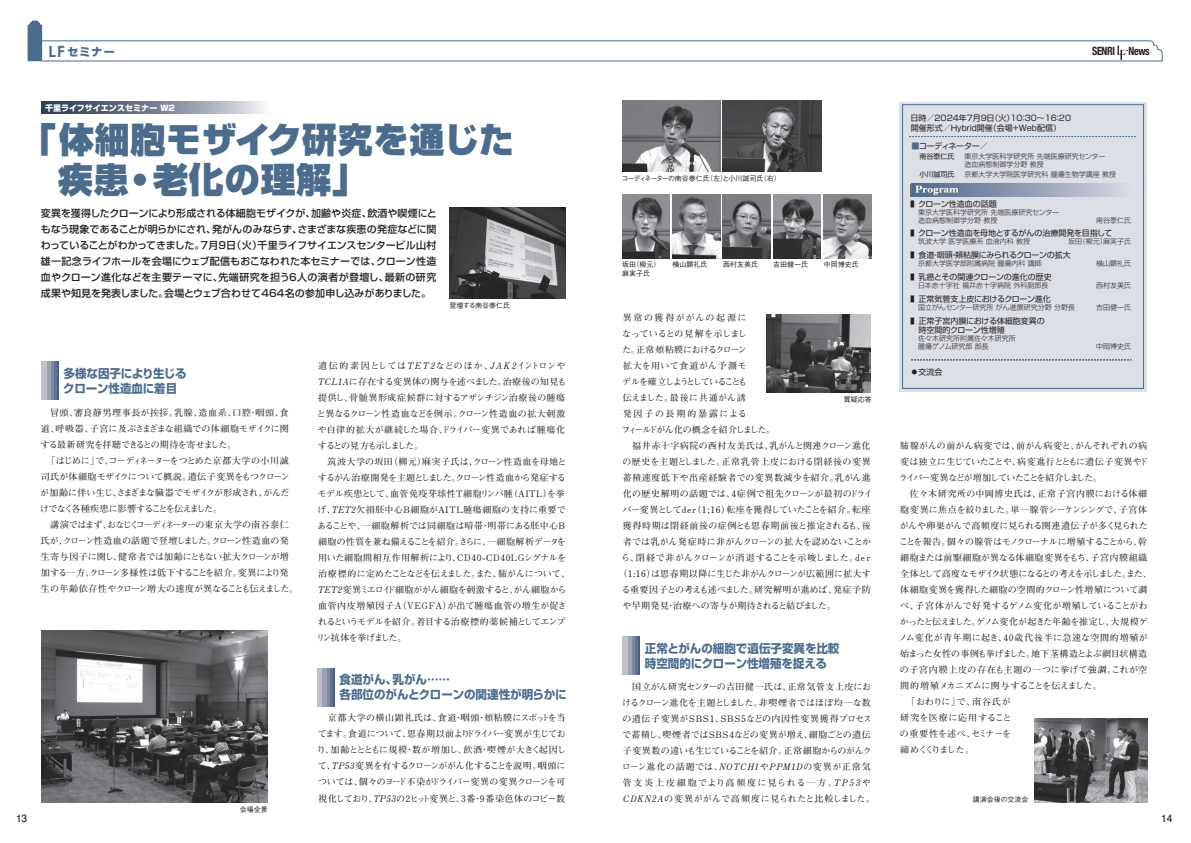
<style>
.page{position:relative;width:1191px;height:843px;background:#fff}
.page>*{position:absolute;margin:0;border:0;box-sizing:border-box;transform-origin:0 0}
.t1{font:900 35px/40px "Shin Go Pro";letter-spacing:.02em;color:#4c6c8e}
.t2{font:700 12px/15px "Shin Go Pro";color:#4c6c8e;scale:.96 1}
.t3{font:700 condensed 11.4px "Helvetica Neue";letter-spacing:-.04em;color:#231f20;scale:.9 1}
.t4{font:800 11px "Shin Go Pro";color:#4c6c8e}
.t5{font:500 10px/16px "Shin Go Pro";letter-spacing:.01em;color:#231f20;text-align:justify}
.t6{font:700 10px "Futo Go B101 Pro";color:#231f20}
.t7{font:700 9px/16px "Futo Min A101 Pro";letter-spacing:.01em;color:#231f20}
.t8{font:700 9px/16px "Futo Min A101 Pro";letter-spacing:-.02em;color:#231f20}
.t9{font:700 9px/16px "Futo Min A101 Pro";letter-spacing:.04em;color:#231f20}
.t10{font:700 9px "Futo Min A101 Pro";letter-spacing:.035em;color:#231f20}
.t11{font:700 9px "Futo Min A101 Pro";letter-spacing:-.03em;color:#231f20}
.t12{font:700 9px "Futo Min A101 Pro";letter-spacing:.045em;color:#231f20}
.t13{font:700 9px "Futo Min A101 Pro";letter-spacing:-.01em;color:#231f20}
.t14{font:700 9px "Futo Min A101 Pro";letter-spacing:.065em;color:#231f20}
.t15{font:700 9px "Futo Min A101 Pro";letter-spacing:-.08em;color:#231f20}
.t16{font:700 9px "Futo Min A101 Pro";letter-spacing:-.135em;color:#231f20}
.t17{font:700 9px "Futo Min A101 Pro";letter-spacing:-.06em;color:#231f20}
.t18{font:700 9px "Futo Min A101 Pro";letter-spacing:-.015em;color:#231f20}
.t19{font:700 9px "Futo Min A101 Pro";letter-spacing:.055em;color:#231f20}
.t20{font:700 9px "Futo Min A101 Pro";letter-spacing:.06em;color:#231f20}
.t21{font:700 9px "Futo Min A101 Pro";letter-spacing:.17em;color:#231f20}
.t22{font:700 9px "Futo Min A101 Pro";letter-spacing:.21em;color:#231f20}
.t23{font:8px/9px "Shin Go Pro";color:#231f20;scale:.5 1}
.t24{font:8px/10px "Shin Go Pro";color:#231f20}
.t25{font:8px "Shin Go Pro";letter-spacing:-.03em;color:#231f20;scale:.5 1}
.t26{font:8px "Shin Go Pro";letter-spacing:-.035em;color:#231f20;scale:.5 1}
.t27{font:8px "Shin Go Pro";letter-spacing:-.025em;color:#231f20;scale:.5 1}
.t28{font:800 8px "Shin Go Pro";letter-spacing:.005em;color:#fff}
.t29{font:8px "Shin Go Pro";letter-spacing:-.03em;color:#231f20}
.t30{font:300 7px/8px "Shin Go Pro";color:#231f20}
.t31{font:500 7px "Gothic BBB Pro";color:#231f20}
.t32{font:500 7px "Gothic BBB Pro";letter-spacing:-.065em;color:#231f20}
.t33{font:7px "Shin Go Pro";color:#231f20}
.s1{font-family:"Helvetica Neue";font-weight:700;font-stretch:condensed;font-size:15.5px}
.s2{color:#4c6c8e}
</style>
<div class="page">
<img style="left:449px;top:208px;width:117px;height:91px">
<svg style="left:42px;top:101px;width:223px;height:13px;background:#7f8798"></svg>
<svg style="left:28px;top:21px;width:1135px;height:40px"></svg>
<img style="left:42px;top:630px;width:225px;height:172px">
<img style="left:622px;top:101px;width:99px;height:71px">
<img style="left:723px;top:101px;width:98px;height:71px">
<div style="left:900px;top:102px;width:247px;height:289px;background:#dddfe7"></div>
<div style="left:902px;top:104px;width:242px;height:284px;border:1px solid #4c6c8e"></div>
<svg style="left:959px;top:184px;width:161px;height:12px;background:#9ca5bb"></svg>
<svg style="left:911px;top:184px;width:48px;height:12px"></svg>
<svg style="left:909px;top:136px;width:227px;height:1px"></svg>
<svg style="left:911px;top:359px;width:221px;height:1px"></svg>
<img style="left:766px;top:314px;width:105px;height:78px">
<img style="left:622px;top:195px;width:48px;height:63px">
<img style="left:673px;top:195px;width:47px;height:63px">
<img style="left:723px;top:195px;width:47px;height:63px">
<img style="left:773px;top:195px;width:48px;height:63px">
<img style="left:824px;top:195px;width:47px;height:63px">
<img style="left:1034px;top:718px;width:113px;height:84px">
<svg style="left:41px;top:361px;width:18px;height:39px"></svg>
<svg style="left:622px;top:636px;width:18px;height:38px"></svg>
<svg style="left:317px;top:668px;width:18px;height:38px"></svg>
<p class="t4" style="left:49px;top:43px;width:67px"><span class="s1">LF</span> セミナー</p>
<p class="t3" style="left:1092px;top:44px;width:65px">SENRI News</p>
<p class="t28" style="left:45px;top:101px;width:132px">千里ライフサイエンスセミナー W2</p>
<p class="t1" style="left:58px;top:116px;width:457px;text-indent:-37px">「体細胞モザイク研究を通じた疾患・老化の理解」</p>
<p class="t5" style="left:41px;top:204px;width:398px">変異を獲得したクローンにより形成される体細胞モザイクが、加齢や炎症、飲酒や喫煙にともなう現象であることが明らかにされ、発がんのみならず、さまざまな疾患の発症などに関わっていることがわかってきました。7月9日（火）千里ライフサイエンスセンタービル山村雄一記念ライフホールを会場にウェブ配信もおこなわれた本セミナーでは、クローン性造血やクローン進化などを主要テーマに、先端研究を担う6人の演者が登壇し、最新の研究成果や知見を発表しました。会場とウェブ合わせて464名の参加申し込みがありました。</p>
<p class="t31" style="left:449px;top:300px;width:62px">登壇する南谷泰仁氏</p>
<p class="t2" style="left:63px;top:364px;width:130px">多様な因子により生じるクローン性造血に着目</p>
<p class="t8" style="left:40px;top:403px;width:260px">　冒頭、審良静男理事長が挨拶。乳腺、造血系、口腔・咽頭、食道、呼吸器、子宮に及ぶさまざまな組織での体細胞モザイクに関する最新研究を拝聴できるとの期待を寄せました。<br>　「はじめに」で、コーディネーターをつとめた京都大学の小川誠司氏が体細胞モザイクについて概説。遺伝子変異をもつクローンが加齢に伴い生じ、さまざまな臓器でモザイクが形成され、がんだけでなく各種疾患に影響することを伝えました。<br>　講演ではまず、おなじくコーディネーターの東京大学の南谷泰仁氏が、クローン性造血の話題で登壇しました。クローン性造血の発生寄与因子に関し、健常者では加齢にともない拡大クローンが増加する一方、クローン多様性は低下することを紹介。変異により発生の年齢依存性やクローン増大の速度が異なることも伝えました。</p>
<p class="t31" style="left:240px;top:803px;width:29px">会場全景</p>
<p class="t7" style="left:316px;top:356px;width:255px">遺伝的素因としてはTET2などのほか、JAK2イントロンや<br>TCL1Aに存在する変異体の関与を述べました。治療後の知見も提供し、骨髄異形成症候群に対するアザシチジン治療後の腫瘍と異なるクローン性造血などを例示。クローン性造血の拡大刺激や自律的拡大が継続した場合、ドライバー変異であれば腫瘍化するとの見方も示しました。<br>　筑波大学の坂田（柳元）麻実子氏は、クローン性造血を母地とするがん治療開発を主題としました。クローン性造血から発症するモデル疾患として、血管免疫芽球性T細胞リンパ腫（AITL）を挙げ、TET2欠損胚中心B細胞がAITL腫瘍細胞の支持に重要であることや、一細胞解析では同細胞は暗帯・明帯にある胚中心B細胞の性質を兼ね備えることを紹介。さらに、一細胞解析データを用いた細胞間相互作用解析により、CD40-CD40LGシグナルを治療標的に定めたことなどを伝えました。また、肺がんについて、<br>TET2変異ミエロイド細胞ががん細胞を刺激すると、がん細胞から血管内皮増殖因子A（VEGFA）が出て腫瘍血管の増生が促されるというモデルを紹介。着目する治療標的薬候補としてエンプリン抗体を挙げました。</p>
<p class="t2" style="left:339px;top:670px;width:238px">食道がん、乳がん……<br>各部位のがんとクローンの関連性が明らかに</p>
<p class="t7" style="left:317px;top:708px;width:251px;text-align:justify">　京都大学の横山顕礼氏は、食道・咽頭・頬粘膜にスポットを当てます。食道について、思春期以前よりドライバー変異が生じており、加齢ととともに規模・数が増加し、飲酒・喫煙が大きく起因して、TP53変異を有するクローンががん化することを説明。咽頭については、個々のヨード不染がドライバー変異の変異クローンを可視化しており、TP53の2ヒット変異と、3番・9番染色体のコピー数</p>
<p class="t32" style="left:622px;top:172px;width:161px">コーディネーターの南谷泰仁氏（左）と小川誠司氏（右）</p>
<p class="t31" style="left:622px;top:259px;width:40px">坂田（柳元）</p>
<p class="t31" style="left:673px;top:259px;width:36px">横山顕礼氏</p>
<p class="t31" style="left:723px;top:259px;width:36px">西村友美氏</p>
<p class="t31" style="left:773px;top:259px;width:36px">吉田健一氏</p>
<p class="t31" style="left:824px;top:259px;width:36px">中岡博史氏</p>
<p class="t31" style="left:622px;top:268px;width:29px">麻実子氏</p>
<p class="t21" style="left:623px;top:311px;width:125px">異常の獲得ががんの起源に</p>
<p class="t18" style="left:622px;top:327px;width:126px">なっているとの見解を示しまし</p>
<p class="t17" style="left:622px;top:343px;width:126px">た。正常頬粘膜におけるクローン</p>
<p class="t20" style="left:623px;top:359px;width:125px">拡大を用いて食道がん予測モ</p>
<p class="t16" style="left:622px;top:375px;width:126px">デルを確立しようとしていることも</p>
<p class="t19" style="left:623px;top:391px;width:125px">伝えました。最後に共通がん誘</p>
<p class="t22" style="left:623px;top:407px;width:126px">発因子の長期的暴露による</p>
<p class="t15" style="left:622px;top:423px;width:155px">フィールドがん化の概念を紹介しました。</p>
<p class="t9" style="left:623px;top:436px;width:249px">　福井赤十字病院の西村友美氏は、乳がんと関連クローン進化</p>
<p class="t12" style="left:622px;top:455px;width:250px">の歴史を主題としました。正常乳管上皮における閉経後の変異</p>
<p class="t14" style="left:623px;top:471px;width:249px">蓄積速度低下や出産経験者での変異数減少を紹介。乳がん進</p>
<p class="t10" style="left:623px;top:487px;width:252px">化の歴史解明の話題では、4症例で祖先クローンが最初のドライ</p>
<p class="t11" style="left:623px;top:503px;width:250px">バー変異としてder（1;16）転座を獲得していたことを紹介。転座</p>
<p class="t10" style="left:623px;top:519px;width:250px">獲得時期は閉経前後の症例とも思春期前後と推定されるも、後</p>
<p class="t13" style="left:623px;top:535px;width:250px">者では乳がん発症時に非がんクローンの拡大を認めないことか</p>
<p class="t7" style="left:621px;top:548px;width:251px">ら、閉経で非がんクローンが消退することを示唆しました。der</p>
<p class="t7" style="left:618px;top:564px;width:254px">（1;16）は思春期以降に生じた非がんクローンが広範囲に拡大す</p>
<p class="t7" style="left:622px;top:581px;width:251px">る重要因子との考えも述べました。研究解明が進めば、発症予防</p>
<p class="t7" style="left:622px;top:597px;width:215px">や早期発見・治療への寄与が期待されると結びました。</p>
<p class="t31" style="left:844px;top:393px;width:29px">質疑応答</p>
<p class="t2" style="left:645px;top:639px;width:204px">正常とがんの細胞で遺伝子変異を比較時空間的にクローン性増殖を捉える</p>
<p class="t9" style="left:622px;top:677px;width:255px">　国立がん研究センターの吉田健一氏は、正常気管支上皮におけるクローン進化を主題としました。非喫煙者ではほぼ均一な数の遺伝子変異がSBS1、SBS5などの内因性変異獲得プロセスで蓄積し、喫煙者ではSBS4などの変異が増え、細胞ごとの遺伝子変異数の違いも生じていることを紹介。正常細胞からのがんクローン進化の話題では、NOTCH1やPPM1Dの変異が正常気管支炎上皮細胞でより高頻度に見られる一方、TP53やCDKN2Aの変異ががんで高頻度に見られたと比較しました。</p>
<p class="t24" style="left:911px;top:112px;width:162px">日時／2024年7月9日（火）10：30～16：20開催形式／Hybrid開催（会場+Web配信）</p>
<p class="t29" style="left:911px;top:139px;width:78px"><span class="s2">■</span>コーディネーター／</p>
<p class="t33" style="left:919px;top:150px;width:36px">南谷泰仁氏</p>
<p class="t30" style="left:964px;top:151px;width:143px">東京大学医科学研究所 先端医療研究センター造血病態制御学分野 教授</p>
<p class="t33" style="left:919px;top:168px;width:36px">小川誠司氏</p>
<p class="t30" style="left:964px;top:169px;width:153px">京都大学大学院医学研究科 腫瘍生物学講座 教授</p>
<p class="t23" style="left:910px;top:198px;width:174px">■　クローン性造血の話題</p>
<p class="t25" style="left:910px;top:226px;width:405px">■　クローン性造血を母地とするがんの治療開発を目指して</p>
<p class="t26" style="left:910px;top:248px;width:322px">■　食道・咽頭・頬粘膜にみられるクローンの拡大</p>
<p class="t23" style="left:910px;top:271px;width:284px">■　乳癌とその関連クローンの進化の歴史</p>
<p class="t27" style="left:910px;top:292px;width:282px">■　正常気管支上皮におけるクローン進化</p>
<p class="t23" style="left:910px;top:315px;width:270px">■　正常子宮内膜における体細胞変異の　時空間的クローン性増殖</p>
<p class="t24" style="left:910px;top:366px;width:33px">●交流会</p>
<p class="t30" style="left:918px;top:208px;width:143px">東京大学医科学研究所 先端医療研究センター造血病態制御学分野 教授</p>
<p class="t30" style="left:1096px;top:216px;width:36px">南谷泰仁氏</p>
<p class="t30" style="left:918px;top:237px;width:113px">筑波大学 医学医療系 血液内科 教授</p>
<p class="t30" style="left:1068px;top:237px;width:64px">坂田（柳元）麻実子氏</p>
<p class="t30" style="left:918px;top:259px;width:125px">京都大学医学部附属病院 腫瘍内科 講師</p>
<p class="t30" style="left:1096px;top:259px;width:36px">横山顕礼氏</p>
<p class="t30" style="left:918px;top:281px;width:132px">日本赤十字社 福井赤十字病院 外科副部長</p>
<p class="t30" style="left:1096px;top:281px;width:36px">西村友美氏</p>
<p class="t30" style="left:918px;top:303px;width:158px">国立がんセンター研究所 がん進展研究分野 分野長</p>
<p class="t30" style="left:1096px;top:303px;width:36px">吉田健一氏</p>
<p class="t30" style="left:918px;top:334px;width:99px">佐々木研究所附属佐々木研究所腫瘍ゲノム研究部 部長</p>
<p class="t30" style="left:1096px;top:342px;width:36px">中岡博史氏</p>
<p class="t7" style="left:899px;top:436px;width:255px">肺腺がんの前がん病変では、前がん病変と、がんそれぞれの病変は独立に生じていたことや、病変進行とともに遺伝子変異やドライバー変異などが増加していたことを紹介しました。<br>　佐々木研究所の中岡博史氏は、正常子宮内膜における体細胞変異に焦点を絞りました。単一腺管シーケンシングで、子宮体がんや卵巣がんで高頻度に見られる関連遺伝子が多く見られたことを報告。個々の腺管はモノクローナルに増殖することから、幹細胞または前駆細胞が異なる体細胞変異をもち、子宮内膜組織全体として高度なモザイク状態になるとの考えを示しました。また、体細胞変異を獲得した細胞の空間的クローン性増殖について調べ、子宮体がんで好発するゲノム変化が増殖していることがわかったと伝えました。ゲノム変化が起きた年齢を推定し、大規模ゲノム変化が青年期に起き、40歳代後半に急速な空間的増殖が始まった女性の事例も挙げました。地下茎構造とよぶ網目状構造の子宮内膜上皮の存在も主題の一つに挙げて強調。これが空間的増殖メカニズムに関与することを伝えました。<br>　「おわりに」で、南谷氏が<br>研究を医療に応用すること<br>の重要性を述べ、セミナーを<br>締めくくりました。</p>
<p class="t31" style="left:973px;top:793px;width:57px">講演会後の交流会</p>
<p class="t6" style="left:16px;top:810px;width:13px">13</p>
<p class="t6" style="left:1161px;top:810px;width:13px">14</p>
</div>
